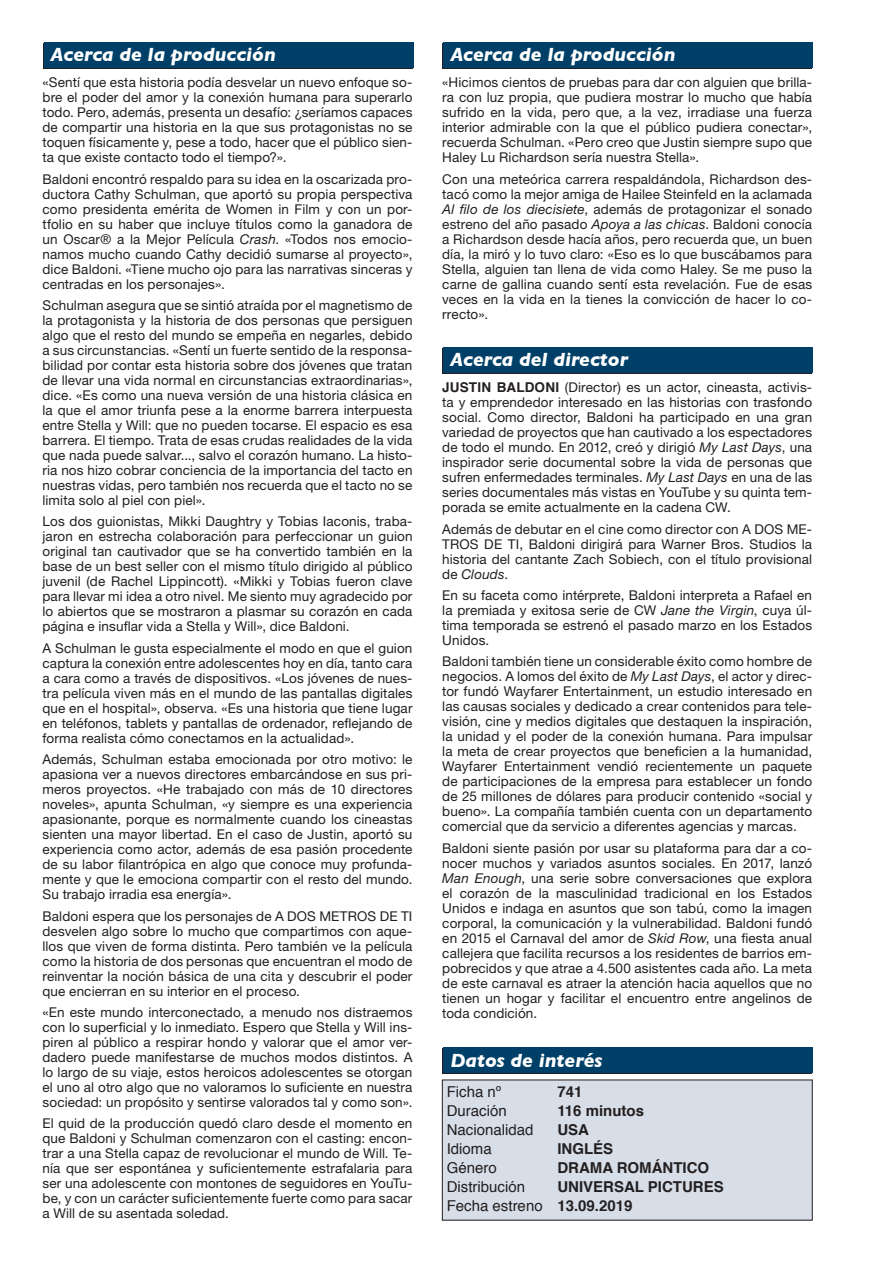
<style>
.page{position:relative;width:893px;height:1263px;background:#fff}
.page>*{position:absolute;margin:0;border:0;box-sizing:border-box;transform-origin:0 0}
.t1{font:italic 700 19.5px "Gill Sans";color:#fff}
.t2{font:15px "Helvetica";color:#231f20}
.t3{font:700 15px "Helvetica";color:#231f20}
.t4{font:13.5px/15px "Helvetica Neue";letter-spacing:.01em;color:#231f20;text-align:justify}
.s1{font-style:italic}
.s2{font-family:"Helvetica";font-weight:700}
.s3{font-weight:700}
</style>
<div class="page">
<div style="left:43px;top:44px;width:369px;height:25px;background:#231f20"></div>
<div style="left:44px;top:43px;width:370px;height:25px;background:#004068"></div>
<div style="left:442px;top:1049px;width:370px;height:25px;background:#231f20"></div>
<div style="left:443px;top:1048px;width:370px;height:25px;background:#004068"></div>
<div style="left:442px;top:1080px;width:370px;height:140px;background:#d7dee8"></div>
<div style="left:442px;top:348px;width:370px;height:26px;background:#231f20"></div>
<div style="left:443px;top:347px;width:370px;height:26px;background:#004068"></div>
<div style="left:442px;top:44px;width:370px;height:25px;background:#231f20"></div>
<div style="left:443px;top:43px;width:370px;height:25px;background:#004068"></div>
<p class="t1" style="left:51px;top:43px;width:227px">Acerca de la producción</p>
<p class="t4" style="left:43px;top:75px;width:371px">«Sentí que esta historia podía desvelar un nuevo enfoque so&shy;bre el poder del amor y la conexión humana para superarlo todo. Pero, además, presenta un desafío: ¿seríamos capaces de compartir una historia en la que sus protagonistas no se toquen físicamente y, pese a todo, hacer que el público sien&shy;ta que existe contacto todo el tiempo?».</p>
<p class="t4" style="left:43px;top:171px;width:371px">Baldoni encontró respaldo para su idea en la oscarizada pro&shy;ductora Cathy Schulman, que aportó su propia perspectiva como presidenta emérita de Women in Film y con un por&shy;tfolio en su haber que incluye títulos como la ganadora de un Oscar® a la Mejor Película <span class="s1">Crash</span>. «Todos nos emocio&shy;namos mucho cuando Cathy decidió sumarse al proyecto», dice Baldoni. «Tiene mucho ojo para las narrativas sinceras y centradas en los personajes».</p>
<p class="t4" style="left:43px;top:297px;width:371px">Schulman asegura que se sintió atraída por el magnetismo de la protagonista y la historia de dos personas que persiguen algo que el resto del mundo se empeña en negarles, debido a sus circunstancias. «Sentí un fuerte sentido de la responsa&shy;bilidad por contar esta historia sobre dos jóvenes que tratan de llevar una vida normal en circunstancias extraordinarias», dice. «Es como una nueva versión de una historia clásica en la que el amor triunfa pese a la enorme barrera interpuesta entre Stella y Will: que no pueden tocarse. El espacio es esa barrera. El tiempo. Trata de esas crudas realidades de la vida que nada puede salvar..., salvo el corazón humano. La histo&shy;ria nos hizo cobrar conciencia de la importancia del tacto en nuestras vidas, pero también nos recuerda que el tacto no se limita solo al piel con piel».</p>
<p class="t4" style="left:43px;top:514px;width:371px">Los dos guionistas, Mikki Daughtry y Tobias Iaconis, traba&shy;jaron en estrecha colaboración para perfeccionar un guion original tan cautivador que se ha convertido también en la base de un best seller con el mismo título dirigido al público juvenil (de Rachel Lippincott). «Mikki y Tobias fueron clave para llevar mi idea a otro nivel. Me siento muy agradecido por lo abiertos que se mostraron a plasmar su corazón en cada página e insuflar vida a Stella y Will», dice Baldoni.</p>
<p class="t4" style="left:43px;top:640px;width:371px">A Schulman le gusta especialmente el modo en que el guion captura la conexión entre adolescentes hoy en día, tanto cara a cara como a través de dispositivos. «Los jóvenes de nues&shy;tra película viven más en el mundo de las pantallas digitales que en el hospital», observa. «Es una historia que tiene lugar en teléfonos, tablets y pantallas de ordenador, reflejando de forma realista cómo conectamos en la actualidad».</p>
<p class="t4" style="left:43px;top:752px;width:371px">Además, Schulman estaba emocionada por otro motivo: le apasiona ver a nuevos directores embarcándose en sus pri&shy;meros proyectos. «He trabajado con más de 10 directores noveles», apunta Schulman, «y siempre es una experiencia apasionante, porque es normalmente cuando los cineastas sienten una mayor libertad. En el caso de Justin, aportó su experiencia como actor, además de esa pasión procedente de su labor filantrópica en algo que conoce muy profunda&shy;mente y que le emociona compartir con el resto del mundo.<br>Su trabajo irradia esa energía».</p>
<p class="t4" style="left:43px;top:908px;width:371px">Baldoni espera que los personajes de A DOS METROS DE TI desvelen algo sobre lo mucho que compartimos con aque&shy;llos que viven de forma distinta. Pero también ve la película como la historia de dos personas que encuentran el modo de reinventar la noción básica de una cita y descubrir el poder que encierran en su interior en el proceso.</p>
<p class="t4" style="left:43px;top:1004px;width:371px">«En este mundo interconectado, a menudo nos distraemos con lo superficial y lo inmediato. Espero que Stella y Will ins&shy;piren al público a respirar hondo y valorar que el amor ver&shy;dadero puede manifestarse de muchos modos distintos. A lo largo de su viaje, estos heroicos adolescentes se otorgan el uno al otro algo que no valoramos lo suficiente en nuestra sociedad: un propósito y sentirse valorados tal y como son».</p>
<p class="t4" style="left:43px;top:1116px;width:371px">El quid de la producción quedó claro desde el momento en que Baldoni y Schulman comenzaron con el casting: encon&shy;trar a una Stella capaz de revolucionar el mundo de Will. Te&shy;nía que ser espontánea y suficientemente estrafalaria para ser una adolescente con montones de seguidores en YouTu&shy;be, y con un carácter suficientemente fuerte como para sacar a Will de su asentada soledad.</p>
<p class="t1" style="left:450px;top:43px;width:227px">Acerca de la producción</p>
<p class="t4" style="left:442px;top:75px;width:371px">«Hicimos cientos de pruebas para dar con alguien que brilla&shy;ra con luz propia, que pudiera mostrar lo mucho que había sufrido en la vida, pero que, a la vez, irradiase una fuerza interior admirable con la que el público pudiera conectar», recuerda Schulman. «Pero creo que Justin siempre supo que Haley Lu Richardson sería nuestra Stella».</p>
<p class="t4" style="left:442px;top:171px;width:371px">Con una meteórica carrera respaldándola, Richardson des&shy;tacó como la mejor amiga de Hailee Steinfeld en la aclamada <span class="s1">Al filo de los diecisiete</span>, además de protagonizar el sonado estreno del año pasado <span class="s1">Apoya a las chicas</span>. Baldoni conocía a Richardson desde hacía años, pero recuerda que, un buen día, la miró y lo tuvo claro: «Eso es lo que buscábamos para Stella, alguien tan llena de vida como Haley. Se me puso la carne de gallina cuando sentí esta revelación. Fue de esas veces en la vida en la tienes la convicción de hacer lo co&shy;rrecto».</p>
<p class="t1" style="left:450px;top:348px;width:179px">Acerca del director</p>
<p class="t4" style="left:442px;top:380px;width:371px"><span class="s2">JUSTIN BALDONI</span> (Director) es un actor, cineasta, activis&shy;ta y emprendedor interesado en las historias con trasfondo social. Como director, Baldoni ha participado en una gran variedad de proyectos que han cautivado a los espectadores de todo el mundo. En 2012, creó y dirigió <span class="s1">My Last Days</span>, una inspirador serie documental sobre la vida de personas que sufren enfermedades terminales. <span class="s1">My Last Days</span> en una de las series documentales más vistas en YouTube y su quinta tem&shy;porada se emite actualmente en la cadena CW.</p>
<p class="t4" style="left:442px;top:521px;width:371px">Además de debutar en el cine como director con A DOS ME-TROS DE TI, Baldoni dirigirá para Warner Bros. Studios la historia del cantante Zach Sobiech, con el título provisional de <span class="s1">Clouds</span>.</p>
<p class="t4" style="left:442px;top:587px;width:371px">En su faceta como intérprete, Baldoni interpreta a Rafael en la premiada y exitosa serie de CW <span class="s1">Jane the Virgin</span>, cuya úl&shy;tima temporada se estrenó el pasado marzo en los Estados Unidos.</p>
<p class="t4" style="left:442px;top:654px;width:371px">Baldoni también tiene un considerable éxito como hombre de negocios. A lomos del éxito de <span class="s1">My Last Days</span>, el actor y direc&shy;tor fundó Wayfarer Entertainment, un estudio interesado en las causas sociales y dedicado a crear contenidos para tele&shy;visión, cine y medios digitales que destaquen la inspiración, la unidad y el poder de la conexión humana. Para impulsar la meta de crear proyectos que beneficien a la humanidad, Wayfarer Entertainment vendió recientemente un paquete de participaciones de la empresa para establecer un fondo de 25 millones de dólares para producir contenido «social y bueno». La compañía también cuenta con un departamento comercial que da servicio a diferentes agencias y marcas.</p>
<p class="t4" style="left:442px;top:840px;width:371px">Baldoni siente pasión por usar su plataforma para dar a co&shy;nocer muchos y variados asuntos sociales. En 2017, lanzó <span class="s1">Man Enough</span>, una serie sobre conversaciones que explora el corazón de la masculinidad tradicional en los Estados Unidos e indaga en asuntos que son tabú, como la imagen corporal, la comunicación y la vulnerabilidad. Baldoni fundó en 2015 el Carnaval del amor de <span class="s1">Skid Row</span>, una fiesta anual callejera que facilita recursos a los residentes de barrios em&shy;pobrecidos y que atrae a 4.500 asistentes cada año. La meta de este carnaval es atraer la atención hacia aquellos que no tienen un hogar y facilitar el encuentro entre angelinos de toda condición.</p>
<p class="t1" style="left:450px;top:1048px;width:154px">Datos de interés</p>
<p class="t2" style="left:447px;top:1080px;width:56px">Ficha nº</p>
<p class="t3" style="left:557px;top:1079px;width:27px">741</p>
<p class="t2" style="left:447px;top:1099px;width:62px">Duración</p>
<p class="t3" style="left:557px;top:1098px;width:88px">116 minutos</p>
<p class="t2" style="left:447px;top:1118px;width:88px">Nacionalidad</p>
<p class="t3" style="left:557px;top:1117px;width:33px">USA</p>
<p class="t2" style="left:447px;top:1137px;width:47px">Idioma</p>
<p class="t3" style="left:557px;top:1136px;width:57px">INGLÉS</p>
<p class="t2" style="left:447px;top:1156px;width:52px">Género</p>
<p class="t3" style="left:557px;top:1155px;width:153px">DRAMA ROMÁNTICO</p>
<p class="t2" style="left:447px;top:1175px;width:80px">Distribución</p>
<p class="t3" style="left:557px;top:1174px;width:168px">UNIVERSAL PICTURES</p>
<p class="t2" style="left:447px;top:1194px;width:187px">Fecha estreno <span class="s3">13.09.2019</span></p>
</div>
